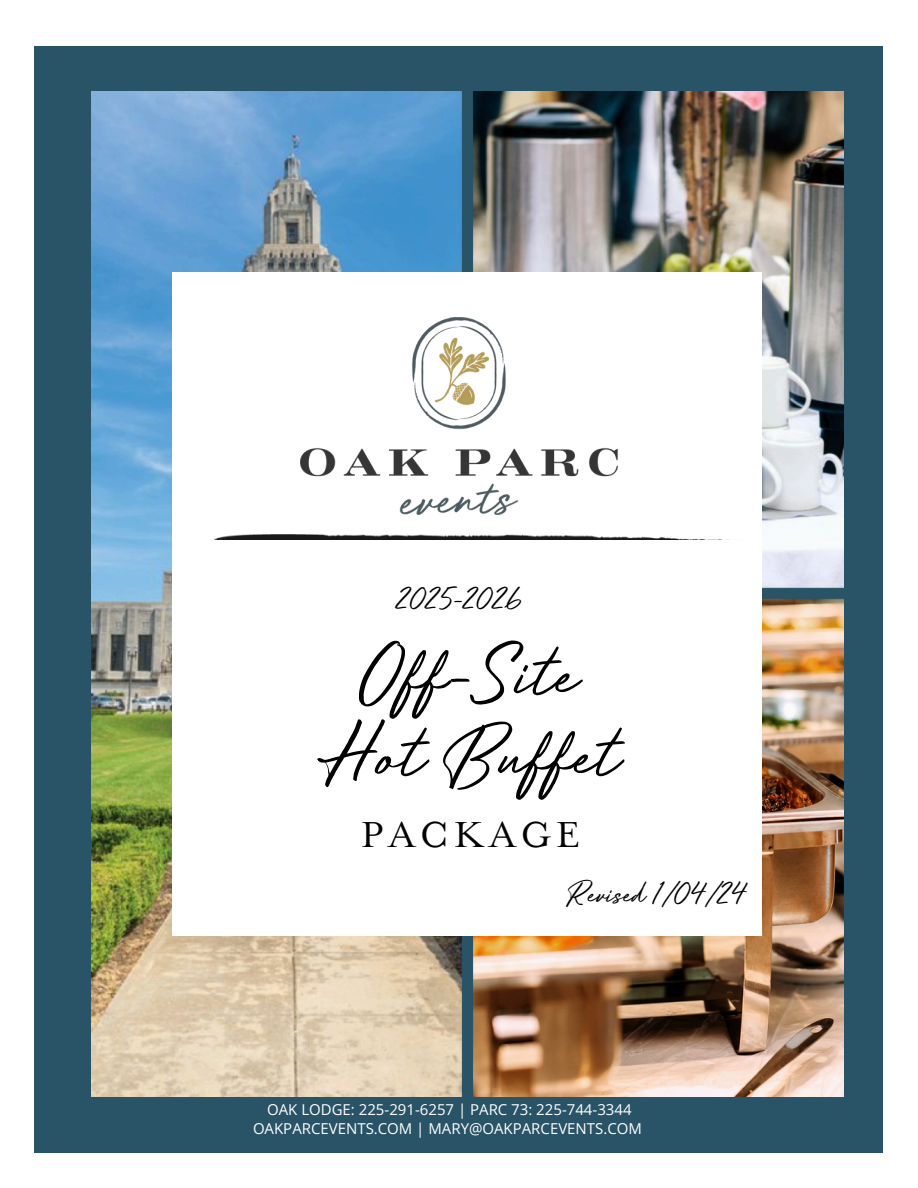
<style>
.page{position:relative;width:918px;height:1188px;background:#fff}
.page>*{position:absolute;margin:0;border:0;box-sizing:border-box;transform-origin:0 0}
.t1{font:81px "Future Shock";color:#000}
.t2{font:42px "Mrs Eaves Petite Caps";letter-spacing:.12em;color:#000}
.t3{font:33px "Future Shock";color:#000}
.t4{font:15px/19.2px "Open Sans";color:#fff;text-align:center}
</style>
<div class="page">
<div style="left:35px;top:46px;width:848px;height:1106px;background:#295366"></div>
<img style="left:92px;top:92px;width:751px;height:1004px">
<div style="left:172px;top:272px;width:590px;height:664px;background:#fff"></div>
<img style="left:300px;top:318px;width:318px;height:197px">
<img style="left:214px;top:534px;width:578px;height:6px">
<p class="t3" style="left:396px;top:583px;width:127px">2025-2026</p>
<h2 class="t1" style="left:356px;top:635px;width:223px">Off-Site</h2>
<h1 class="t1" style="left:322px;top:716px;width:297px">Hot Buffet</h1>
<h1 class="t2" style="left:361px;top:813px;width:221px">PACKAGE</h1>
<p class="t3" style="left:566px;top:878px;width:183px">Revised 1/04/24</p>
<h1 class="t4" style="left:253px;top:1100px;width:390px">OAK LODGE: 225-291-6257 | PARC 73: 225-744-3344<br>OAKPARCEVENTS.COM | MARY@OAKPARCEVENTS.COM</h1>
</div>
